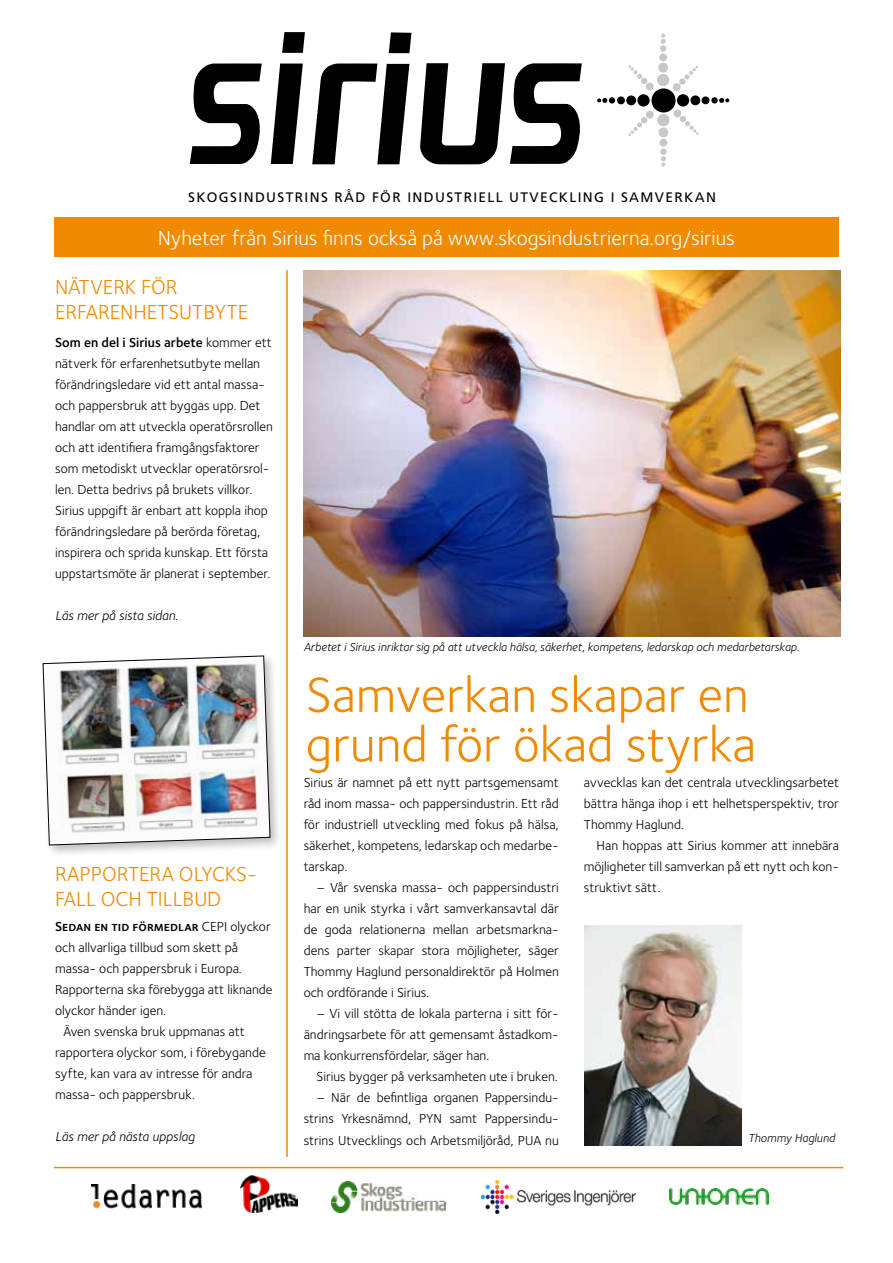
<style>
.page{position:relative;width:893px;height:1263px;background:#fff}
.page>*{position:absolute;margin:0;border:0;box-sizing:border-box;transform-origin:0 0}
.t1{font:51px/49.5px "Foundry Sterling";color:#f08a00}
.t2{font:21px "Foundry Sterling";color:#fff}
.t3{font:21px/25.2px "Foundry Sterling";color:#f08a00}
.t4{font:13.8px "Frutiger";letter-spacing:.1em;color:#000}
.t5{font:13.5px/21px "Foundry Sterling";color:#000;text-align:justify}
.t6{font:italic 13.5px "Foundry Sterling";color:#000}
.t7{font:13.5px "Foundry Sterling Demi Expert";color:#000}
.t8{font:italic 12px "Foundry Sterling";color:#000}
.s1{font-weight:600}
.s2{font-family:"Foundry Sterling"}
</style>
<div class="page">
<img style="left:584px;top:925px;width:158px;height:221px">
<div style="left:54px;top:217px;width:785px;height:40px;background:#f08a00"></div>
<hr style="left:286px;top:270px;width:2px;height:887px;background:#f08a00">
<img style="left:304px;top:270px;width:536px;height:367px">
<div style="left:39px;top:652px;width:243px;height:205px;background:#000;opacity:.26"></div>
<img style="left:42px;top:655px;width:229px;height:191px">
<div style="left:652px;top:89px;width:23px;height:23px;background:#000;border-radius:50%"></div>
<div style="left:651px;top:88px;width:25px;height:24px;border:1px solid #000;border-radius:50%"></div>
<svg style="left:190px;top:63px;width:72px;height:101px"></svg>
<svg style="left:282px;top:32px;width:23px;height:21px"></svg>
<svg style="left:271px;top:64px;width:32px;height:100px"></svg>
<svg style="left:420px;top:63px;width:162px;height:101px"></svg>
<svg style="left:389px;top:32px;width:22px;height:21px"></svg>
<svg style="left:312px;top:63px;width:97px;height:101px"></svg>
<div style="left:657px;top:114px;width:12px;height:12px;background:#c6c7c8;border-radius:50%"></div>
<div style="left:658px;top:128px;width:10px;height:9px;background:#c6c7c8;border-radius:50%"></div>
<div style="left:659px;top:139px;width:8px;height:8px;background:#c6c7c8;border-radius:50%"></div>
<div style="left:660px;top:148px;width:6px;height:7px;background:#c6c7c8;border-radius:50%"></div>
<svg style="left:661px;top:156px;width:5px;height:10px"></svg>
<div style="left:677px;top:94px;width:12px;height:13px;background:#000;border-radius:50%"></div>
<div style="left:690px;top:95px;width:10px;height:10px;background:#000;border-radius:50%"></div>
<div style="left:702px;top:96px;width:7px;height:8px;background:#000;border-radius:50%"></div>
<div style="left:711px;top:97px;width:7px;height:6px;background:#000;border-radius:50%"></div>
<svg style="left:719px;top:98px;width:10px;height:5px"></svg>
<svg style="left:637px;top:94px;width:13px;height:13px"></svg>
<div style="left:626px;top:95px;width:10px;height:10px;background:#000;border-radius:50%"></div>
<div style="left:617px;top:96px;width:8px;height:8px;background:#000;border-radius:50%"></div>
<div style="left:609px;top:97px;width:6px;height:7px;background:#000;border-radius:50%"></div>
<svg style="left:597px;top:98px;width:10px;height:5px"></svg>
<div style="left:657px;top:74px;width:12px;height:12px;background:#c6c7c8;border-radius:50%"></div>
<div style="left:658px;top:63px;width:10px;height:10px;background:#c6c7c8;border-radius:50%"></div>
<div style="left:659px;top:54px;width:8px;height:7px;background:#c6c7c8;border-radius:50%"></div>
<div style="left:660px;top:45px;width:6px;height:7px;background:#c6c7c8;border-radius:50%"></div>
<svg style="left:661px;top:34px;width:5px;height:10px"></svg>
<svg style="left:673px;top:66px;width:25px;height:25px"></svg>
<svg style="left:628px;top:110px;width:26px;height:26px"></svg>
<svg style="left:628px;top:65px;width:26px;height:26px"></svg>
<svg style="left:673px;top:109px;width:26px;height:26px"></svg>
<img style="left:92px;top:1184px;width:109px;height:25px">
<img style="left:670px;top:1188px;width:99px;height:17px">
<img style="left:481px;top:1180px;width:154px;height:33px">
<img style="left:240px;top:1175px;width:58px;height:37px">
<img style="left:337px;top:1181px;width:66px;height:11px">
<img style="left:331px;top:1192px;width:115px;height:20px">
<hr style="left:54px;top:1167px;width:789px;height:1px;background:#f08a00">
<p class="t4" style="left:188px;top:189px;width:529px">SKOGSINDUSTRINS RÅD FÖR INDUSTRIELL UTVECKLING I SAMVERKAN</p>
<h2 class="t2" style="left:158px;top:226px;width:579px">Nyheter från Sirius finns också på www.skogsindustrierna.org/sirius</h2>
<h2 class="t3" style="left:55px;top:274px;width:195px">NÄTVERK FÖR<br>ERFARENHETSUTBYTE</h2>
<p class="t5" style="left:55px;top:332px;width:219px;text-align:left"><span class="s1">Som en del i Sirius arbete</span> kommer ett nätverk för erfarenhetsutbyte mellan förändringsledare vid ett antal massa&shy;och pappersbruk att byggas upp. Det handlar om att utveckla operatörsrollen och att identifiera framgångsfaktorer som metodiskt utvecklar operatörsrol&shy;len. Detta bedrivs på brukets villkor.<br>Sirius uppgift är enbart att koppla ihop förändringsledare på berörda företag, inspirera och sprida kunskap. Ett första uppstartsmöte är planerat i september.</p>
<p class="t6" style="left:55px;top:607px;width:125px">Läs mer på sista sidan.</p>
<h2 class="t3" style="left:55px;top:861px;width:204px">RAPPORTERA OLYCKS-<br>FALL OCH TILLBUD</h2>
<p class="t7" style="left:55px;top:918px;width:217px">Sedan en tid förmedlar <span class="s2">CEPI olyckor</span></p>
<p class="t5" style="left:55px;top:937px;width:184px">och allvarliga tillbud som skett på</p>
<p class="t5" style="left:55px;top:958px;width:188px">massa- och pappersbruk i Europa.</p>
<p class="t5" style="left:55px;top:979px;width:219px">Rapporterna ska förebygga att liknande</p>
<p class="t5" style="left:55px;top:1000px;width:113px">olyckor händer igen.</p>
<p class="t5" style="left:64px;top:1021px;width:183px">Även svenska bruk uppmanas att</p>
<p class="t5" style="left:55px;top:1042px;width:212px">rapportera olyckor som, i förebygande</p>
<p class="t5" style="left:55px;top:1063px;width:199px">syfte, kan vara av intresse för andra</p>
<p class="t5" style="left:55px;top:1084px;width:141px">massa- och pappersbruk.</p>
<p class="t6" style="left:55px;top:1129px;width:141px">Läs mer på nästa uppslag</p>
<p class="t8" style="left:304px;top:640px;width:497px">Arbetet i Sirius inriktar sig på att utveckla hälsa, säkerhet, kompetens, ledarskap och medarbetarskap.</p>
<h1 class="t1" style="left:306px;top:670px;width:452px">Samverkan skapar en grund för ökad styrka</h1>
<p class="t5" style="left:584px;top:772px;width:257px">avvecklas kan det centrala utvecklingsarbetet bättra hänga ihop i ett helhetsperspektiv, tror Thommy Haglund.</p>
<p class="t5" style="left:584px;top:835px;width:257px;text-indent:13px">Han hoppas att Sirius kommer att innebära möjligheter till samverkan på ett nytt och kon&shy;struktivt sätt.</p>
<p class="t5" style="left:304px;top:772px;width:257px">Sirius är namnet på ett nytt partsgemensamt råd inom massa- och pappersindustrin. Ett råd för industriell utveckling med fokus på hälsa, säkerhet, kompetens, ledarskap och medarbe&shy;tarskap.</p>
<p class="t5" style="left:304px;top:877px;width:257px;text-indent:13px">– Vår svenska massa- och pappersindustri har en unik styrka i vårt samverkansavtal där de goda relationerna mellan arbetsmarkna&shy;dens parter skapar stora möjligheter, säger Thommy Haglund personaldirektör på Holmen och ordförande i Sirius.</p>
<p class="t5" style="left:304px;top:1003px;width:257px;text-indent:13px">– Vi vill stötta de lokala parterna i sitt för&shy;ändringsarbete för att gemensamt åstadkom&shy;ma konkurrensfördelar, säger han.</p>
<p class="t5" style="left:316px;top:1066px;width:243px">Sirius bygger på verksamheten ute i bruken.</p>
<p class="t5" style="left:304px;top:1087px;width:257px;text-indent:13px">– När de befintliga organen Pappersindu&shy;strins Yrkesnämnd, PYN samt Pappersindu&shy;strins Utvecklings och Arbetsmiljöråd, PUA nu</p>
<p class="t8" style="left:748px;top:1131px;width:88px">Thommy Haglund</p>
</div>
